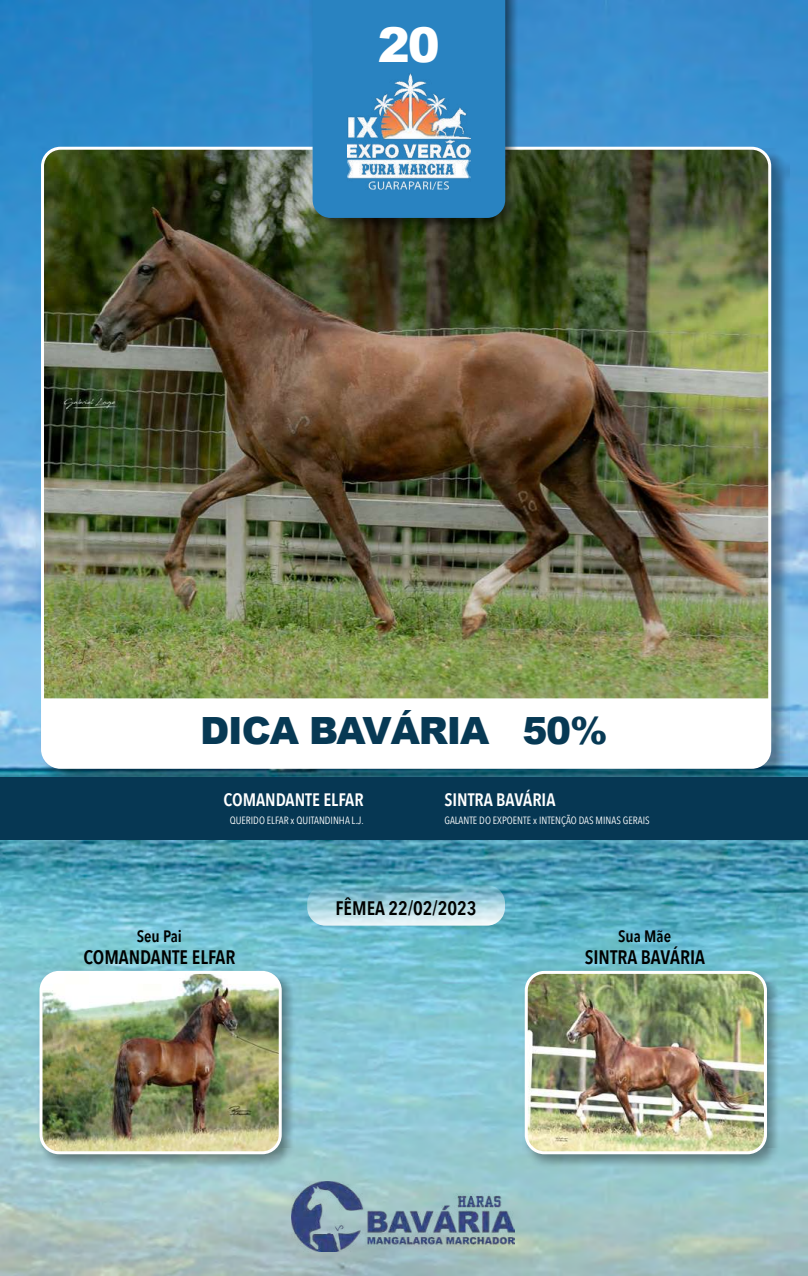
<style>
.page{position:relative;width:808px;height:1276px;background:#fff}
.page>*{position:absolute;margin:0;border:0;box-sizing:border-box;transform-origin:0 0}
.t1{font:900 48px "Arial";color:#fff}
.t2{font:900 37.5px "Arial";letter-spacing:-.03em;color:#073954}
.t3{font:600 19.5px "Avenir Next Condensed";color:#000100}
.t4{font:600 18px "Avenir Next Condensed";color:#fff}
.t5{font:600 16.5px "Avenir Next Condensed";color:#000100}
.t6{font:10.5px "Avenir Next Condensed";color:#fff}
</style>
<div class="page">
<img style="left:0;top:0;width:808px;height:1275px">
<div style="left:43px;top:148px;width:747px;height:639px;background:#000;opacity:.36"></div>
<div style="left:43px;top:148px;width:727px;height:619px;background:#fff;border-radius:18px"></div>
<img style="left:43px;top:148px;width:727px;height:550px">
<div style="left:41px;top:147px;width:730px;height:622px;border:3px solid #fff;border-radius:18px"></div>
<div style="left:310px;top:0;width:210px;height:232px;background:#000;opacity:.52"></div>
<div style="left:313px;top:0;width:192px;height:218px;background:#2983c1"></div>
<img style="left:348px;top:74px;width:122px;height:116px">
<div style="left:37px;top:968px;width:259px;height:200px;background:#000;opacity:.37"></div>
<img style="left:41px;top:972px;width:239px;height:180px">
<div style="left:40px;top:971px;width:242px;height:183px;border:3px solid #fff;border-radius:18px"></div>
<div style="left:522px;top:968px;width:260px;height:200px;background:#000;opacity:.37"></div>
<img style="left:526px;top:972px;width:239px;height:180px">
<div style="left:525px;top:971px;width:242px;height:183px;border:3px solid #fff;border-radius:18px"></div>
<img style="left:291px;top:1181px;width:223px;height:71px">
<div style="left:0;top:777px;width:808px;height:62px;background:#063753"></div>
<svg style="left:307px;top:885px;width:198px;height:40px;background:#a4cfdb"></svg>
<h1 class="t1" style="left:378px;top:10px;width:64px">20</h1>
<h2 class="t2" style="left:200px;top:704px;width:409px">DICA BAVÁRIA 50%</h2>
<h3 class="t4" style="left:223px;top:784px;width:142px">COMANDANTE ELFAR</h3>
<h3 class="t4" style="left:444px;top:784px;width:113px">SINTRA BAVÁRIA</h3>
<p class="t6" style="left:230px;top:811px;width:136px">QUERIDO ELFAR x QUITANDINHA L.J.</p>
<p class="t6" style="left:444px;top:811px;width:207px">GALANTE DO EXPOENTE x INTENÇÃO DAS MINAS GERAIS</p>
<h3 class="t3" style="left:335px;top:891px;width:143px">FÊMEA 22/02/2023</h3>
<h3 class="t5" style="left:137px;top:922px;width:47px">Seu Pai</h3>
<h3 class="t5" style="left:618px;top:922px;width:55px">Sua Mãe</h3>
<h3 class="t3" style="left:83px;top:940px;width:153px">COMANDANTE ELFAR</h3>
<h3 class="t3" style="left:585px;top:940px;width:122px">SINTRA BAVÁRIA</h3>
</div>
